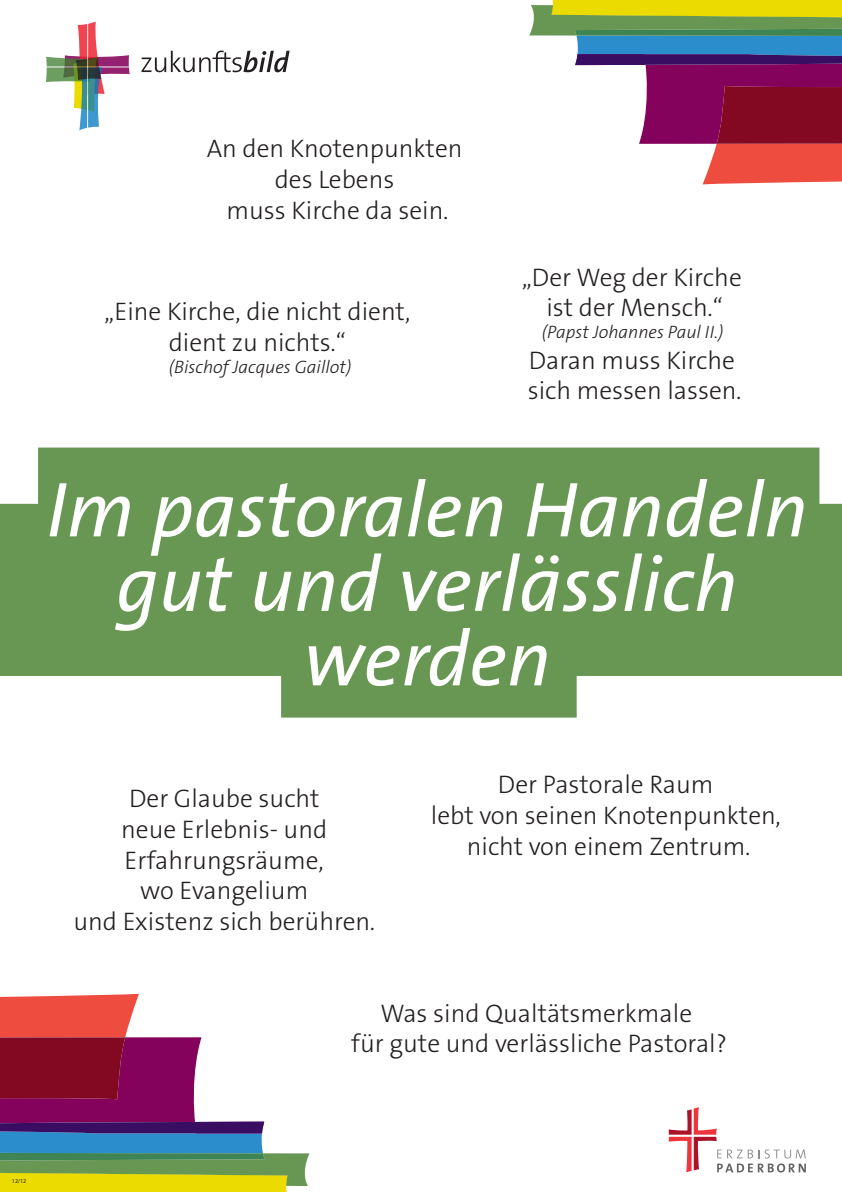
<style>
.page{position:relative;width:842px;height:1192px;background:#fff}
.page>*{position:absolute;margin:0;border:0;box-sizing:border-box;transform-origin:0 0}
.t1{font:italic 78.6px/74.5px "The Sans B W5 Plain";color:#fff;text-align:center}
.t2{font:300 25.5px/30.6px "The Sans B W3";color:#231f20;text-align:center}
.t3{font:italic 300 18px "The Sans B W3";color:#231f20}
.t4{font:6px "Myriad Pro";color:#231f20}
</style>
<div class="page">
<svg style="left:669px;top:1107px;width:137px;height:66px"></svg>
<svg style="left:0;top:994px;width:309px;height:198px"></svg>
<svg style="left:529px;top:0;width:313px;height:184px"></svg>
<svg style="left:0;top:448px;width:842px;height:270px;background:#79a267"></svg>
<svg style="left:141px;top:51px;width:149px;height:21px"></svg>
<svg style="left:46px;top:22px;width:84px;height:108px"></svg>
<p class="t2" style="left:207px;top:134px;width:257px">An den Knotenpunkten des Lebens<br>muss Kirche da sein.</p>
<p class="t2" style="left:104px;top:297px;width:308px">„Eine Kirche, die nicht dient, dient zu nichts.“</p>
<p class="t3" style="left:169px;top:356px;width:184px">(Bischof Jacques Gaillot)</p>
<p class="t2" style="left:522px;top:262px;width:221px">„Der Weg der Kirche ist der Mensch.“</p>
<p class="t3" style="left:542px;top:321px;width:183px">(Papst Johannes Paul II.)</p>
<p class="t2" style="left:528px;top:345px;width:215px;text-align:left">Daran muss Kirche sich messen lassen.</p>
<h1 class="t1" style="left:46px;top:474px;width:763px">Im pastoralen Handeln gut und verlässlich werden</h1>
<p class="t2" style="left:73px;top:784px;width:303px">Der Glaube sucht<br>neue Erlebnis- und<br>Erfahrungsräume,<br>wo Evangelium<br>und Existenz sich berühren.</p>
<p class="t2" style="left:431px;top:770px;width:351px">Der Pastorale Raum<br>lebt von seinen Knotenpunkten, nicht von einem Zentrum.</p>
<p class="t2" style="left:351px;top:998px;width:377px">Was sind Qualtätsmerkmale<br>für gute und verlässliche Pastoral?</p>
<p class="t4" style="left:12px;top:1178px;width:16px">12/12</p>
</div>
